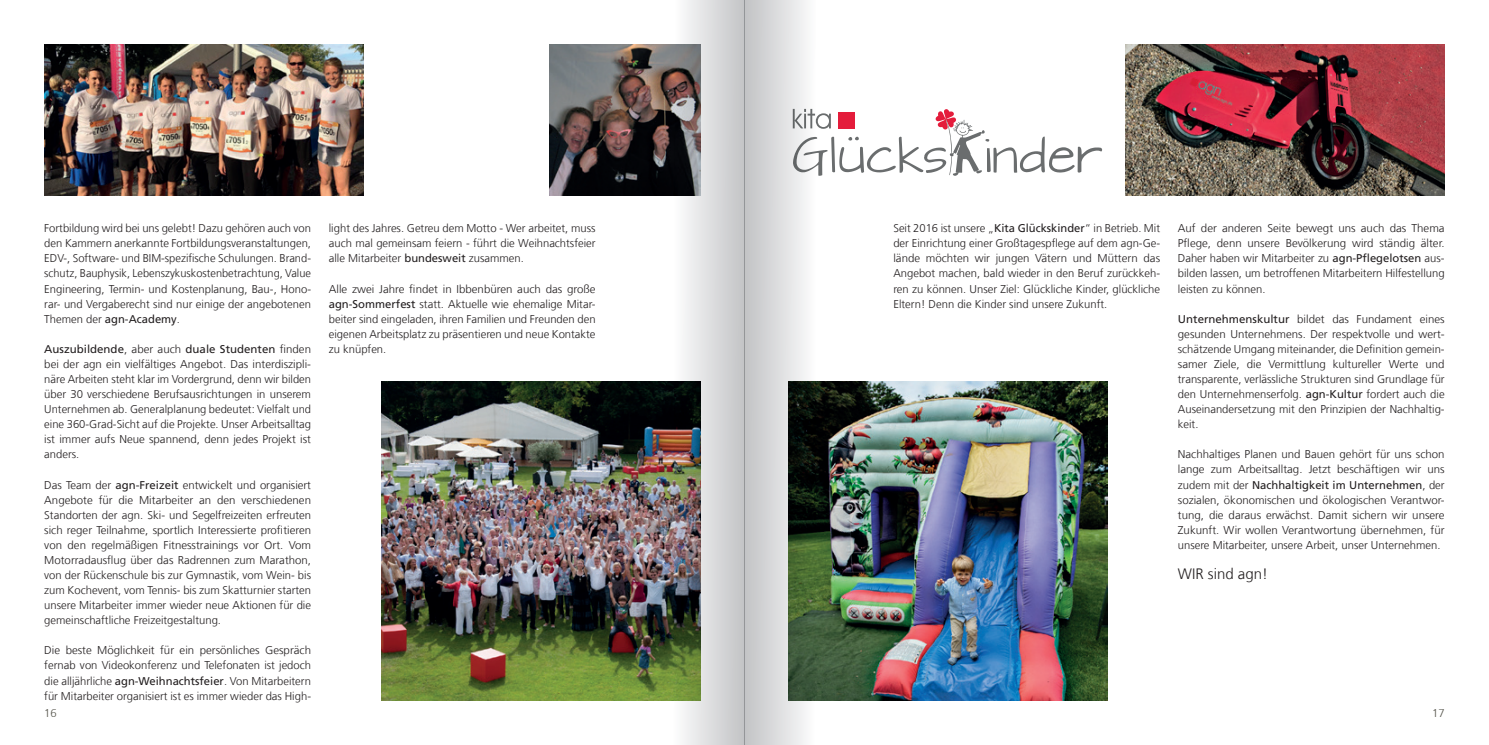
<style>
.page{position:relative;width:1489px;height:745px;background:#fff}
.page>*{position:absolute;margin:0;border:0;box-sizing:border-box;transform-origin:0 0}
.t1{font:300 15px "Frutiger LT Com";color:#231f20}
.t2{font:300 11.25px/15px "Frutiger LT Com";color:#231f20;text-align:justify}
.t3{font:300 11.25px "Frutiger";color:#535249}
.s1{font-weight:400}
</style>
<div class="page">
<img style="left:549px;top:44px;width:124px;height:151px">
<img style="left:381px;top:381px;width:292px;height:319px">
<img style="left:44px;top:44px;width:319px;height:151px">
<svg style="left:815px;top:109px;width:287px;height:67px"></svg>
<img style="left:815px;top:381px;width:292px;height:319px">
<img style="left:1125px;top:44px;width:319px;height:151px">
<svg style="left:673px;top:1px;width:71px;height:742px;background:#b9b9b7"></svg>
<svg style="left:744px;top:1px;width:71px;height:742px;background:#bbbfbc"></svg>
<p class="t2" style="left:44px;top:220px;width:268px">Fortbildung wird bei uns gelebt! Dazu gehören auch von den Kammern anerkannte Fortbildungsveranstaltungen, EDV-, Software- und BIM-spezifische Schulungen. Brand&shy;schutz, Bauphysik, Lebenszykuskostenbetrachtung, Value Engineering, Termin- und Kostenplanung, Bau-, Hono&shy;rar- und Vergaberecht sind nur einige der angebotenen Themen der <span class="s1">agn-Academy</span>.</p>
<p class="t2" style="left:44px;top:341px;width:268px"><span class="s1">Auszubildende</span>, aber auch <span class="s1">duale Studenten</span> finden bei der agn ein vielfältiges Angebot. Das interdiszipli&shy;näre Arbeiten steht klar im Vordergrund, denn wir bilden über 30 verschiedene Berufsausrichtungen in unserem Unternehmen ab. Generalplanung bedeutet: Vielfalt und eine 360-Grad-Sicht auf die Projekte. Unser Arbeitsalltag ist immer aufs Neue spannend, denn jedes Projekt ist anders.</p>
<p class="t2" style="left:44px;top:476px;width:268px">Das Team der <span class="s1">agn-Freizeit</span> entwickelt und organisiert Angebote für die Mitarbeiter an den verschiedenen Standorten der agn. Ski- und Segelfreizeiten erfreuten sich reger Teilnahme, sportlich Interessierte profitieren von den regelmäßigen Fitnesstrainings vor Ort. Vom Motorradausflug über das Radrennen zum Marathon, von der Rückenschule bis zur Gymnastik, vom Wein- bis zum Kochevent, vom Tennis- bis zum Skatturnier starten unsere Mitarbeiter immer wieder neue Aktionen für die gemeinschaftliche Freizeitgestaltung.</p>
<p class="t2" style="left:44px;top:642px;width:268px">Die beste Möglichkeit für ein persönliches Gespräch fernab von Videokonferenz und Telefonaten ist jedoch die alljährliche <span class="s1">agn-Weihnachtsfeier</span>. Von Mitarbeitern für Mitarbeiter organisiert ist es immer wieder das High-</p>
<p class="t2" style="left:329px;top:220px;width:268px">light des Jahres. Getreu dem Motto - Wer arbeitet, muss auch mal gemeinsam feiern - führt die Weihnachtsfeier alle Mitarbeiter <span class="s1">bundesweit</span> zusammen.</p>
<p class="t2" style="left:329px;top:281px;width:268px">Alle zwei Jahre findet in Ibbenbüren auch das große <span class="s1">agn-Sommerfest</span> statt. Aktuelle wie ehemalige Mitar&shy;beiter sind eingeladen, ihren Familien und Freunden den eigenen Arbeitsplatz zu präsentieren und neue Kontakte zu knüpfen.</p>
<p class="t2" style="left:893px;top:220px;width:268px">Seit 2016 ist unsere „<span class="s1">Kita Glückskinder</span>“ in Betrieb. Mit der Einrichtung einer Großtagespflege auf dem agn-Ge&shy;lände möchten wir jungen Vätern und Müttern das Angebot machen, bald wieder in den Beruf zurückkeh&shy;ren zu können. Unser Ziel: Glückliche Kinder, glückliche Eltern! Denn die Kinder sind unsere Zukunft.</p>
<p class="t2" style="left:1177px;top:220px;width:268px">Auf der anderen Seite bewegt uns auch das Thema Pflege, denn unsere Bevölkerung wird ständig älter.<br>Daher haben wir Mitarbeiter zu <span class="s1">agn-Pflegelotsen</span> aus&shy;bilden lassen, um betroffenen Mitarbeitern Hilfestellung leisten zu können.</p>
<p class="t2" style="left:1177px;top:311px;width:268px"><span class="s1">Unternehmenskultur</span> bildet das Fundament eines gesunden Unternehmens. Der respektvolle und wert&shy;schätzende Umgang miteinander, die Definition gemein&shy;samer Ziele, die Vermittlung kultureller Werte und transparente, verlässliche Strukturen sind Grundlage für den Unternehmenserfolg. <span class="s1">agn-Kultur</span> fordert auch die Auseinandersetzung mit den Prinzipien der Nachhaltig&shy;keit.</p>
<p class="t2" style="left:1177px;top:446px;width:268px">Nachhaltiges Planen und Bauen gehört für uns schon lange zum Arbeitsalltag. Jetzt beschäftigen wir uns zudem mit der <span class="s1">Nachhaltigkeit im Unternehmen</span>, der sozialen, ökonomischen und ökologischen Verantwor&shy;tung, die daraus erwächst. Damit sichern wir unsere Zukunft. Wir wollen Verantwortung übernehmen, für unsere Mitarbeiter, unsere Arbeit, unser Unternehmen.</p>
<h1 class="t1" style="left:1177px;top:564px;width:92px">WIR sind agn!</h1>
<p class="t3" style="left:44px;top:706px;width:14px">16</p>
<p class="t3" style="left:1431px;top:706px;width:14px">17</p>
</div>
